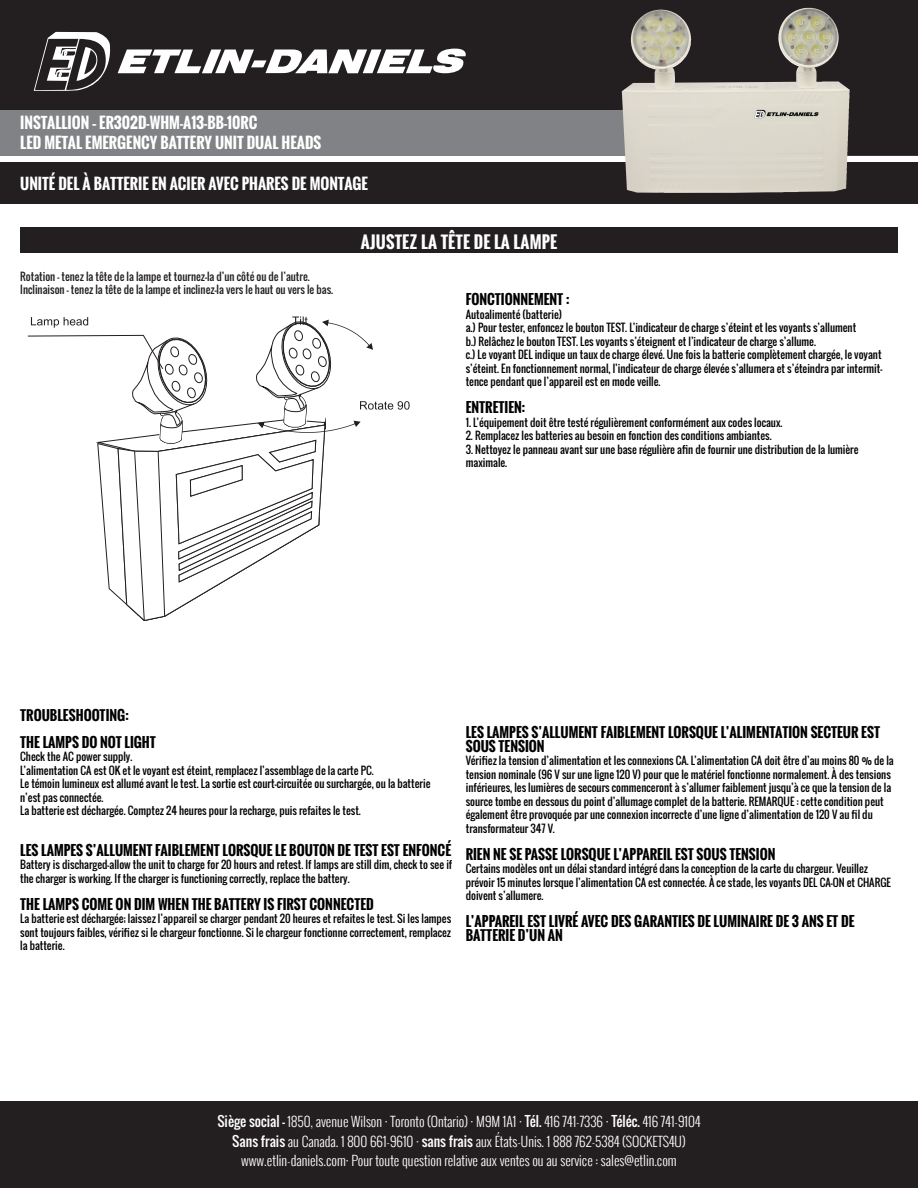
<style>
.page{position:relative;width:918px;height:1188px;background:#fff}
.page>*{position:absolute;margin:0;border:0;box-sizing:border-box;transform-origin:0 0}
.t1{font:700 16.5px "Oswald";letter-spacing:.01em;color:#fff}
.t2{font:700 15px/19.5px "Oswald";color:#fff}
.t3{font:700 13.5px/13.5px "Oswald";color:#000}
.t4{font:300 13.5px/19.5px "Oswald";color:#fff;text-align:center}
.t5{font:10.5px/13.5px "Oswald";color:#000}
.t6{font:10.5px/13.5px "Oswald";color:#231f20}
.s1{font-weight:400}
</style>
<div class="page">
<svg style="left:0;top:109px;width:781px;height:47px;background:#909191"></svg>
<div style="left:0;top:0;width:918px;height:109px;background:#231f20"></div>
<svg style="left:34px;top:32px;width:77px;height:59px"></svg>
<svg style="left:118px;top:49px;width:348px;height:24px"></svg>
<svg style="left:781px;top:75px;width:137px;height:81px"></svg>
<svg style="left:0;top:163px;width:918px;height:41px;background:#423e3c"></svg>
<div style="left:20px;top:228px;width:878px;height:25px;background:#231f20"></div>
<svg style="left:27px;top:317px;width:383px;height:304px"></svg>
<img style="left:778px;top:8px;width:29px;height:60px">
<div style="left:0;top:1101px;width:918px;height:87px;background:#231f20"></div>
<h2 class="t2" style="left:20px;top:113px;width:303px">INSTALLION – ER302D-WHM-A13-BB-10RC<br>LED METAL EMERGENCY BATTERY UNIT DUAL HEADS</h2>
<h2 class="t2" style="left:20px;top:174px;width:349px">UNITÉ DEL À BATTERIE EN ACIER AVEC PHARES DE MONTAGE</h2>
<h1 class="t1" style="left:361px;top:229px;width:198px">AJUSTEZ LA TÊTE DE LA LAMPE</h1>
<p class="t6" style="left:20px;top:269px;width:314px">Rotation - tenez la tête de la lampe et tournez-la d’un côté ou de l’autre.<br>Inclinaison - tenez la tête de la lampe et inclinez-la vers le haut ou vers le bas.</p>
<p class="t3" style="left:466px;top:293px;width:105px">FONCTIONNEMENT :</p>
<p class="t5" style="left:466px;top:308px;width:418px">Autoalimenté (batterie)<br>a.) Pour tester, enfoncez le bouton TEST. L’indicateur de charge s’éteint et les voyants s’allument<br>b.) Relâchez le bouton TEST. Les voyants s’éteignent et l’indicateur de charge s’allume.<br>c.) Le voyant DEL indique un taux de charge élevé. Une fois la batterie complètement chargée, le voyant s’éteint. En fonctionnement normal, l’indicateur de charge élevée s’allumera et s’éteindra par intermit&shy;tence pendant que l’appareil est en mode veille.</p>
<p class="t3" style="left:466px;top:401px;width:61px">ENTRETIEN:</p>
<p class="t5" style="left:466px;top:416px;width:318px">1. L’équipement doit être testé régulièrement conformément aux codes locaux.</p>
<p class="t5" style="left:466px;top:429px;width:308px">2. Remplacez les batteries au besoin en fonction des conditions ambiantes.</p>
<p class="t5" style="left:466px;top:443px;width:394px">3. Nettoyez le panneau avant sur une base régulière afin de fournir une distribution de la lumière maximale.</p>
<p class="t3" style="left:20px;top:702px;width:137px;line-height:27px">TROUBLESHOOTING:<br>THE LAMPS DO NOT LIGHT</p>
<p class="t5" style="left:20px;top:750px;width:412px">Check the AC power supply.<br>L’alimentation CA est OK et le voyant est éteint, remplacez l’assemblage de la carte PC.<br>Le témoin lumineux est allumé avant le test. La sortie est court-circuitée ou surchargée, ou la batterie n’est pas connectée.<br>La batterie est déchargée. Comptez 24 heures pour la recharge, puis refaites le test.</p>
<p class="t3" style="left:20px;top:843px;width:433px">LES LAMPES S’ALLUMENT FAIBLEMENT LORSQUE LE BOUTON DE TEST EST ENFONCÉ</p>
<p class="t5" style="left:20px;top:858px;width:433px">Battery is discharged-allow the unit to charge for 20 hours and retest. If lamps are still dim, check to see if the charger is working. If the charger is functioning correctly, replace the battery.</p>
<p class="t3" style="left:20px;top:897px;width:355px">THE LAMPS COME ON DIM WHEN THE BATTERY IS FIRST CONNECTED</p>
<p class="t5" style="left:20px;top:912px;width:432px;text-align:justify">La batterie est déchargée; laissez l’appareil se charger pendant 20 heures et refaites le test. Si les lampes sont toujours faibles, vérifiez si le chargeur fonctionne. Si le chargeur fonctionne correctement, remplacez la batterie.</p>
<p class="t3" style="left:466px;top:726px;width:416px">LES LAMPES S’ALLUMENT FAIBLEMENT LORSQUE L’ALIMENTATION SECTEUR EST<br>SOUS TENSION</p>
<p class="t5" style="left:466px;top:754px;width:429px">Vérifiez la tension d’alimentation et les connexions CA. L’alimentation CA doit être d’au moins 80 % de la tension nominale (96 V sur une ligne 120 V) pour que le matériel fonctionne normalement. À des tensions inférieures, les lumières de secours commenceront à s’allumer faiblement jusqu’à ce que la tension de la source tombe en dessous du point d’allumage complet de la batterie. REMARQUE : cette condition peut également être provoquée par une connexion incorrecte d’une ligne d’alimentation de 120 V au fil du transformateur 347 V.</p>
<p class="t3" style="left:466px;top:847px;width:311px">RIEN NE SE PASSE LORSQUE L’APPAREIL EST SOUS TENSION</p>
<p class="t5" style="left:466px;top:862px;width:427px">Certains modèles ont un délai standard intégré dans la conception de la carte du chargeur. Veuillez prévoir 15 minutes lorsque l’alimentation CA est connectée. À ce stade, les voyants DEL CA-ON et CHARGE doivent s’allumere.</p>
<p class="t3" style="left:466px;top:915px;width:390px">L’APPAREIL EST LIVRÉ AVEC DES GARANTIES DE LUMINAIRE DE 3 ANS ET DE<br>BATTERIE D’UN AN</p>
<p class="t4" style="left:217px;top:1112px;width:485px"><span class="s1">Siège social –</span> 1850, avenue Wilson · Toronto (Ontario) · M9M 1A1 · <span class="s1">Tél.</span> 416 741-7336 · <span class="s1">Téléc.</span> 416 741-9104<br><span class="s1">Sans frais</span> au Canada. 1 800 661-9610 · <span class="s1">sans frais</span> aux États-Unis. 1 888 762-5384 (SOCKETS4U) www.etlin-daniels.com· Pour toute question relative aux ventes ou au service : sales@etlin.com</p>
</div>
